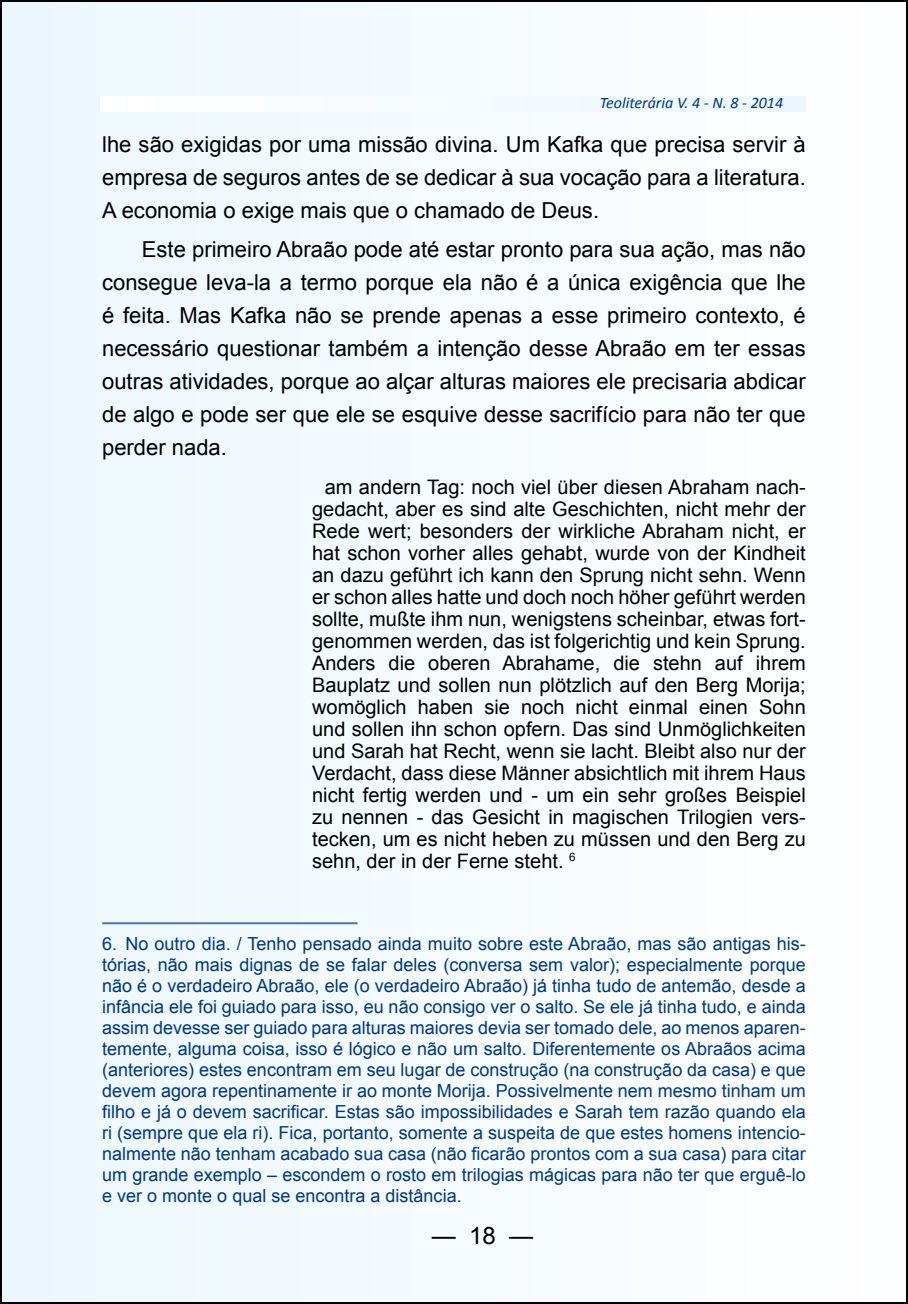
<style>
.page{position:relative;width:908px;height:1304px;background:#fff}
.page>*{position:absolute;margin:0;border:0;box-sizing:border-box;transform-origin:0 0}
.t1{font:24px "Arial";color:#000}
.t2{font:22px/33px "Arial";color:#000;text-align:justify}
.t3{font:20px/22px "Arial";color:#000;text-align:justify}
.t4{font:18px/21px "Arial";color:#003882;text-align:justify}
.t5{font:italic 16px "Calibri";color:#003882}
</style>
<div class="page">
<div style="left:1px;top:1px;width:905px;height:1302px;background:#f5fbfe"></div>
<hr style="left:102px;top:922px;width:255px;height:2px;background:#4d74a8">
<p class="t5" style="left:599px;top:93px;width:185px">Teoliterária V. 4 - N. 8 - 2014</p>
<p class="t2" style="left:102px;top:128px;width:704px">lhe são exigidas por uma missão divina. Um Kafka que precisa servir à empresa de seguros antes de se dedicar à sua vocação para a literatura.<br>A economia o exige mais que o chamado de Deus.</p>
<p class="t2" style="left:102px;top:233px;width:704px;text-indent:40px">Este primeiro Abraão pode até estar pronto para sua ação, mas não consegue leva-la a termo porque ela não é a única exigência que lhe é feita. Mas Kafka não se prende apenas a esse primeiro contexto, é necessário questionar também a intenção desse Abraão em ter essas outras atividades, porque ao alçar alturas maiores ele precisaria abdicar de algo e pode ser que ele se esquive desse sacrifício para não ter que perder nada.</p>
<p class="t3" style="left:312px;top:476px;width:495px;text-indent:13px">am andern Tag: noch viel über diesen Abraham nach&shy;gedacht, aber es sind alte Geschichten, nicht mehr der Rede wert; besonders der wirkliche Abraham nicht, er hat schon vorher alles gehabt, wurde von der Kindheit an dazu geführt ich kann den Sprung nicht sehn. Wenn er schon alles hatte und doch noch höher geführt werden sollte, mußte ihm nun, wenigstens scheinbar, etwas fort&shy;genommen werden, das ist folgerichtig und kein Sprung.<br>Anders die oberen Abrahame, die stehn auf ihrem Bauplatz und sollen nun plötzlich auf den Berg Morija; womöglich haben sie noch nicht einmal einen Sohn und sollen ihn schon opfern. Das sind Unmöglichkeiten und Sarah hat Recht, wenn sie lacht. Bleibt also nur der Verdacht, dass diese Männer absichtlich mit ihrem Haus nicht fertig werden und - um ein sehr großes Beispiel zu nennen - das Gesicht in magischen Trilogien vers&shy;tecken, um es nicht heben zu müssen und den Berg zu sehn, der in der Ferne steht. <sup>6</sup></p>
<p class="t4" style="left:102px;top:933px;width:705px">6. No outro dia. / Tenho pensado ainda muito sobre este Abraão, mas são antigas his&shy;tórias, não mais dignas de se falar deles (conversa sem valor); especialmente porque não é o verdadeiro Abraão, ele (o verdadeiro Abraão) já tinha tudo de antemão, desde a infância ele foi guiado para isso, eu não consigo ver o salto. Se ele já tinha tudo, e ainda assim devesse ser guiado para alturas maiores devia ser tomado dele, ao menos aparen&shy;temente, alguma coisa, isso é lógico e não um salto. Diferentemente os Abraãos acima (anteriores) estes encontram em seu lugar de construção (na construção da casa) e que devem agora repentinamente ir ao monte Morija. Possivelmente nem mesmo tinham um filho e já o devem sacrificar. Estas são impossibilidades e Sarah tem razão quando ela ri (sempre que ela ri). Fica, portanto, somente a suspeita de que estes homens intencio&shy;nalmente não tenham acabado sua casa (não ficarão prontos com a sua casa) para citar um grande exemplo – escondem o rosto em trilogias mágicas para não ter que erguê-lo e ver o monte o qual se encontra a distância.</p>
<h1 class="t1" style="left:431px;top:1219px;width:103px">— 18 —</h1>
</div>
